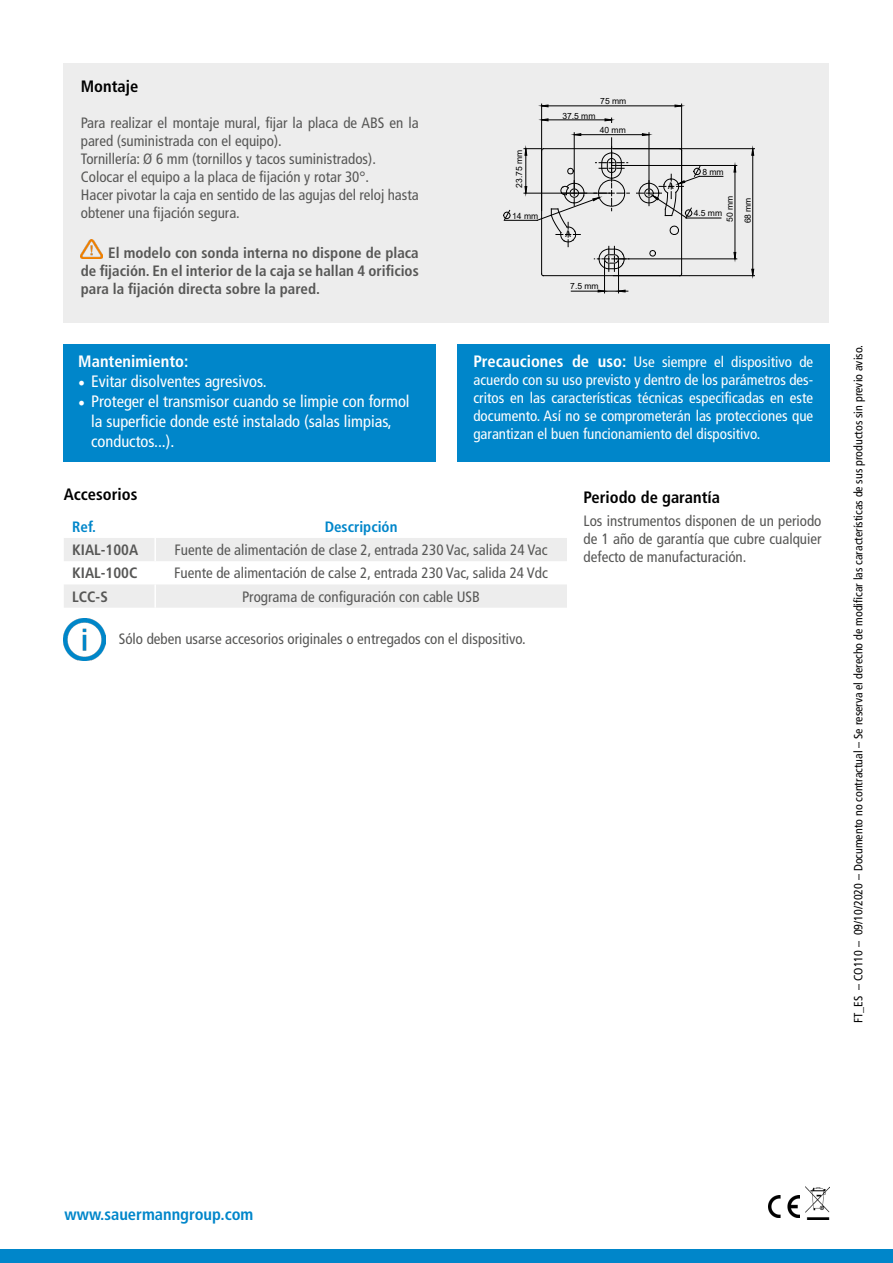
<style>
.page{position:relative;width:893px;height:1263px;background:#fff}
.page>*{position:absolute;margin:0;border:0;box-sizing:border-box;transform-origin:0 0}
.t1{font:condensed 16.5px/19.8px "Frutiger LT Std";color:#fff}
.t2{font:700 condensed 16.5px "Frutiger LT Std";color:#000}
.t3{font:700 condensed 16.5px "Frutiger LT Std";color:#0086ca}
.t4{font:700 condensed 16.5px "Frutiger LT Std";color:#fff}
.t5{font:condensed 15px/18px "Frutiger LT Std";color:#575756}
.t6{font:condensed 15px/18px "Frutiger LT Std";color:#fff;text-align:justify}
.t7{font:700 condensed 15px/18px "Frutiger LT Std";color:#575756;text-align:justify}
.t8{font:700 condensed 15px "Frutiger LT Std";color:#0086ca}
.t9{font:condensed 12px "Frutiger LT Std";color:#000}
.t10{font:9.9px "Myriad Pro";color:#000}
.t11{font:8.55px/18px "Arial";letter-spacing:-.005em;color:#000}
.s1{font-family:"Minion Pro";font-stretch:normal;font-size:18px}
.s2{font-weight:700;font-size:16.5px}
</style>
<div class="page">
<div style="left:64px;top:64px;width:765px;height:259px;background:#ededed"></div>
<img style="left:768px;top:1195px;width:32px;height:22px">
<img style="left:806px;top:1187px;width:24px;height:32px">
<div style="left:0;top:1249px;width:893px;height:14px;background:#0086ca"></div>
<img style="left:81px;top:239px;width:21px;height:19px">
<hr style="left:681px;top:151px;width:1px;height:123px;background:#000">
<svg style="left:669px;top:225px;width:10px;height:10px"></svg>
<svg style="left:649px;top:250px;width:7px;height:7px"></svg>
<svg style="left:642px;top:133px;width:7px;height:3px"></svg>
<svg style="left:503px;top:210px;width:8px;height:11px"></svg>
<hr style="left:571px;top:291px;width:57px;height:1px;background:#000">
<hr style="left:541px;top:104px;width:1px;height:106px;background:#000">
<hr style="left:613px;top:275px;width:141px;height:1px;background:#000">
<hr style="left:616px;top:259px;width:121px;height:1px;background:#000">
<hr style="left:574px;top:133px;width:1px;height:58px;background:#000">
<hr style="left:604px;top:261px;width:1px;height:32px;background:#000">
<hr style="left:505px;top:220px;width:32px;height:1px;background:#000">
<hr style="left:611px;top:138px;width:1px;height:40px;background:#000">
<svg style="left:605px;top:118px;width:7px;height:4px"></svg>
<hr style="left:618px;top:261px;width:1px;height:32px;background:#000">
<hr style="left:649px;top:133px;width:1px;height:58px;background:#000">
<svg style="left:636px;top:147px;width:87px;height:72px"></svg>
<hr style="left:612px;top:165px;width:125px;height:1px;background:#000">
<svg style="left:524px;top:147px;width:106px;height:130px"></svg>
<hr style="left:613px;top:148px;width:141px;height:1px;background:#000">
<hr style="left:681px;top:104px;width:1px;height:106px;background:#000">
<hr style="left:574px;top:134px;width:75px;height:1px;background:#000">
<hr style="left:735px;top:165px;width:1px;height:94px;background:#000">
<hr style="left:752px;top:149px;width:1px;height:127px;background:#000">
<hr style="left:542px;top:120px;width:70px;height:1px;background:#000">
<hr style="left:542px;top:106px;width:140px;height:1px;background:#000">
<svg style="left:64px;top:538px;width:503px;height:70px"></svg>
<hr style="left:154px;top:538px;width:2px;height:23px;background:#fff">
<hr style="left:154px;top:584px;width:2px;height:24px;background:#fff">
<img style="left:64px;top:619px;width:42px;height:42px">
<div style="left:64px;top:344px;width:372px;height:117px;background:#0086ca"></div>
<div style="left:457px;top:344px;width:372px;height:117px;background:#0086ca"></div>
<p class="t2" style="left:81px;top:77px;width:59px">Montaje</p>
<p class="t5" style="left:81px;top:114px;width:340px">Para realizar el montaje mural, fijar la placa de ABS en la pared (suministrada con el equipo).<br>Tornillería: Ø 6 mm (tornillos y tacos suministrados).<br>Colocar el equipo a la placa de fijación y rotar 30°.<br>Hacer pivotar la caja en sentido de las agujas del reloj hasta obtener una fijación segura.</p>
<p class="t7" style="left:81px;top:244px;width:340px;text-indent:28px">El modelo con sonda interna no dispone de placa de fijación. En el interior de la caja se hallan 4 orificios para la fijación directa sobre la pared.</p>
<p class="t4" style="left:78px;top:352px;width:112px">Mantenimiento:</p>
<p class="t1" style="left:78px;top:372px;width:190px"><span class="s1">•</span> Evitar disolventes agresivos.</p>
<p class="t1" style="left:91px;top:391px;width:320px;text-indent:-13px"><span class="s1">•</span> Proteger el transmisor cuando se limpie con formol la superficie donde esté instalado (salas limpias, conductos...).</p>
<p class="t11" style="left:600px;top:92px;width:28px">75 mm</p>
<p class="t11" style="left:562px;top:107px;width:35px">37.5 mm</p>
<p class="t11" style="left:510px;top:188px;width:39px;rotate:-90deg">23.75 mm</p>
<p class="t11" style="left:512px;top:207px;width:28px">14 mm</p>
<p class="t11" style="left:600px;top:121px;width:28px">40 mm</p>
<p class="t10" style="left:565px;top:228px;width:8px">A</p>
<p class="t11" style="left:570px;top:277px;width:30px">7.5 mm</p>
<p class="t10" style="left:668px;top:179px;width:8px">A</p>
<p class="t11" style="left:702px;top:163px;width:23px">8 mm</p>
<p class="t11" style="left:694px;top:204px;width:30px">4.5 mm</p>
<p class="t11" style="left:721px;top:223px;width:29px;rotate:-90deg">50 mm<br>68 mm</p>
<p class="t6" style="left:473px;top:353px;width:341px"><span class="s2">Precauciones de uso:</span> Use siempre el dispositivo de acuerdo con su uso previsto y dentro de los parámetros des&shy;critos en las características técnicas especificadas en este documento. Así no se comprometerán las protecciones que garantizan el buen funcionamiento del dispositivo.</p>
<p class="t2" style="left:64px;top:485px;width:75px">Accesorios</p>
<p class="t2" style="left:584px;top:487px;width:138px">Periodo de garantía</p>
<p class="t5" style="left:584px;top:512px;width:239px;text-align:justify">Los instrumentos disponen de un periodo de 1 año de garantía que cubre cualquier defecto de manufacturación.</p>
<p class="t8" style="left:72px;top:518px;width:25px">Ref.</p>
<p class="t8" style="left:325px;top:518px;width:74px">Descripción</p>
<p class="t7" style="left:72px;top:541px;width:67px">KIAL-100A</p>
<p class="t5" style="left:175px;top:541px;width:374px">Fuente de alimentación de clase 2, entrada 230 Vac, salida 24 Vac</p>
<p class="t7" style="left:72px;top:564px;width:67px">KIAL-100C</p>
<p class="t5" style="left:174px;top:564px;width:375px">Fuente de alimentación de calse 2, entrada 230 Vac, salida 24 Vdc</p>
<p class="t7" style="left:72px;top:587px;width:37px">LCC-S</p>
<p class="t5" style="left:242px;top:588px;width:239px">Programa de configuración con cable USB</p>
<p class="t5" style="left:119px;top:630px;width:409px">Sólo deben usarse accesorios originales o entregados con el dispositivo.</p>
<p class="t9" style="left:851px;top:1023px;width:679px;rotate:-90deg">FT_ES – CO110 – 09/10/2020 – Documento no contractual – Se reserva el derecho de modificar las características de sus productos sin previo aviso.</p>
<p class="t3" style="left:65px;top:1204px;width:190px">www.sauermanngroup.com</p>
</div>
